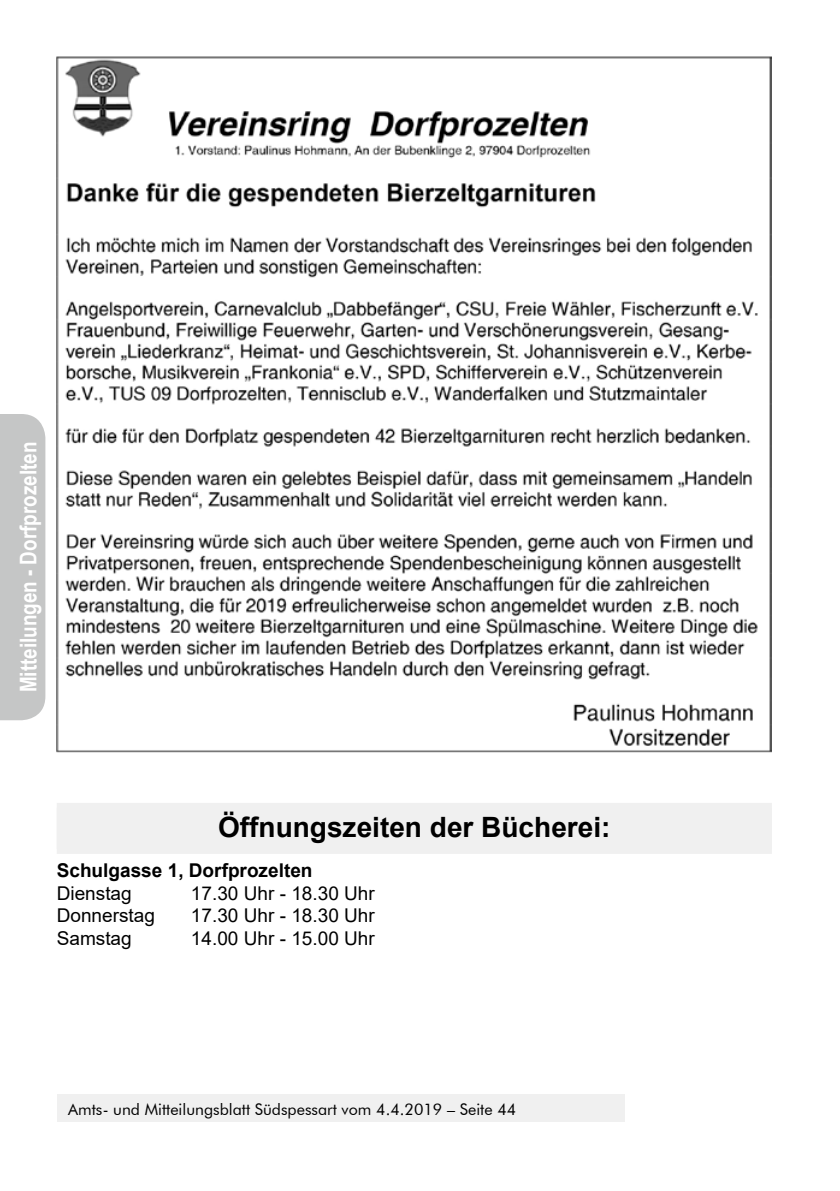
<style>
.page{position:relative;width:840px;height:1191px;background:#fff}
.page>*{position:absolute;margin:0;border:0;box-sizing:border-box;transform-origin:0 0}
.t1{font:700 28px "Arial";color:#000}
.t2{font:700 23px "Arial Narrow";color:#fff}
.t3{font:19px "Arial";color:#000}
.t4{font:700 19px "Arial";color:#000}
.t5{font:16px "Futura BT";color:#000}
</style>
<div class="page">
<div style="left:57px;top:1095px;width:567px;height:27px;background:#f0f0f0"></div>
<div style="left:57px;top:808px;width:714px;height:46px;background:#f0f0f0"></div>
<div style="left:57px;top:803px;width:714px;height:46px;background:#f0f0f0"></div>
<img style="left:57px;top:57px;width:713px;height:695px">
<div style="left:0;top:414px;width:45px;height:306px;background:#c5c6c6"></div>
<p class="t2" style="left:11px;top:692px;width:252px;rotate:-90deg">Mitteilungen - Dorfprozelten</p>
<h1 class="t1" style="left:218px;top:807px;width:394px">Öffnungszeiten der Bücherei:</h1>
<p class="t4" style="left:57px;top:856px;width:257px">Schulgasse 1, Dorfprozelten</p>
<p class="t3" style="left:57px;top:879px;width:76px">Dienstag</p>
<p class="t3" style="left:191px;top:879px;width:185px">17.30 Uhr - 18.30 Uhr</p>
<p class="t3" style="left:57px;top:902px;width:100px">Donnerstag</p>
<p class="t3" style="left:191px;top:902px;width:185px">17.30 Uhr - 18.30 Uhr</p>
<p class="t3" style="left:57px;top:925px;width:76px">Samstag</p>
<p class="t3" style="left:191px;top:925px;width:185px">14.00 Uhr - 15.00 Uhr</p>
<p class="t5" style="left:68px;top:1099px;width:449px">Amts- und Mitteilungsblatt Südspessart vom 4.4.2019 – Seite 44</p>
</div>
